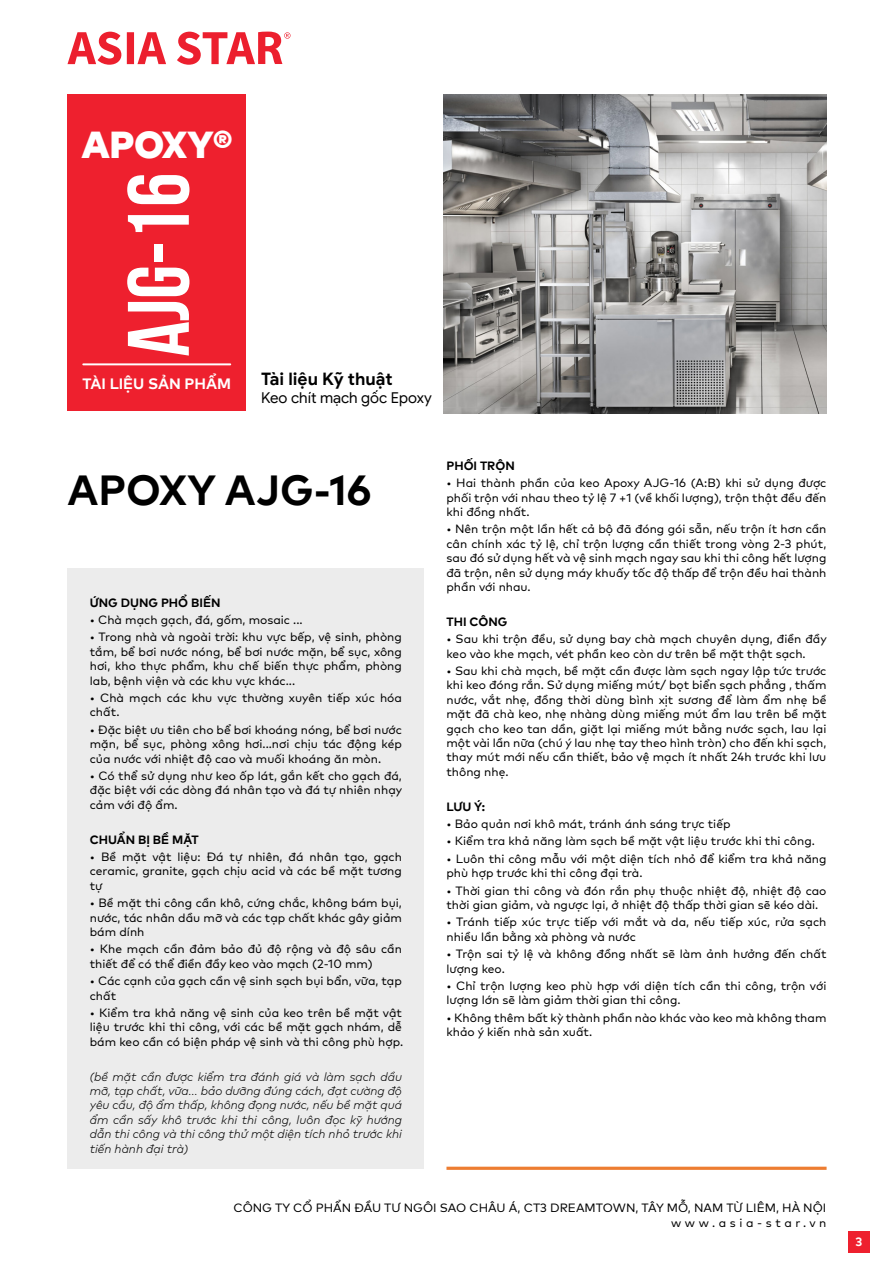
<style>
.page{position:relative;width:893px;height:1263px;background:#fff}
.page>*{position:absolute;margin:0;border:0;box-sizing:border-box;transform-origin:0 0}
.t1{font:87px "UTM Bebas";color:#fff}
.t2{font:42px "UAS Bold";color:#000}
.t3{font:37.5px "UAS Black";color:#fff}
.t4{font:700 17.25px "Google Sans";color:#000}
.t5{font:15px "Google Sans";color:#000}
.t6{font:15px "UAS Bold";color:#fff}
.t7{font:12px/14.4px "UAS Book";color:#000}
.t8{font:italic 12px/14.4px "UAS Light";color:#000;text-align:justify}
.t9{font:12px "UAS Bold";color:#000}
.t10{font:12px "UAS Bold";color:#fff}
</style>
<div class="page">
<div style="left:848px;top:1231px;width:22px;height:22px;background:#ee202e"></div>
<svg style="left:67px;top:32px;width:223px;height:33px"></svg>
<img style="left:444px;top:94px;width:383px;height:319px">
<div style="left:68px;top:94px;width:178px;height:317px;background:#ee202e"></div>
<hr style="left:82px;top:363px;width:149px;height:2px;background:#fff">
<div style="left:68px;top:568px;width:356px;height:601px;background:#ececec"></div>
<hr style="left:446px;top:1167px;width:381px;height:3px;background:#ed7d31">
<h3 class="t3" style="left:81px;top:115px;width:152px">APOXY®</h3>
<h1 class="t1" style="left:96px;top:357px;width:186px;rotate:-90deg">AJG-16</h1>
<p class="t6" style="left:82px;top:372px;width:150px">TÀI LIỆU SẢN PHẨM</p>
<h3 class="t4" style="left:261px;top:368px;width:133px">Tài liệu Kỹ thuật</h3>
<p class="t5" style="left:261px;top:388px;width:172px">Keo chít mạch gốc Epoxy</p>
<h2 class="t2" style="left:68px;top:458px;width:306px">APOXY AJG-16</h2>
<p class="t9" style="left:90px;top:593px;width:132px">ỨNG DỤNG PHỔ BIẾN</p>
<p class="t7" style="left:90px;top:611px;width:214px">• Chà mạch gạch, đá, gốm, mosaic ...</p>
<p class="t7" style="left:90px;top:629px;width:314px;text-align:justify">• Trong nhà và ngoài trời: khu vực bếp, vệ sinh, phòng tắm, bể bơi nước nóng, bể bơi nước mặn, bể sục, xông hơi, kho thực phẩm, khu chế biến thực phẩm, phòng lab, bệnh viện và các khu vực khác...</p>
<p class="t7" style="left:90px;top:689px;width:314px">• Chà mạch các khu vực thường xuyên tiếp xúc hóa chất.</p>
<p class="t7" style="left:90px;top:721px;width:314px;text-align:justify">• Đặc biệt ưu tiên cho bể bơi khoáng nóng, bể bơi nước mặn, bể sục, phòng xông hơi...nơi chịu tác động kép của nước với nhiệt độ cao và muối khoáng ăn mòn.</p>
<p class="t7" style="left:90px;top:767px;width:314px;text-align:justify">• Có thể sử dụng như keo ốp lát, gắn kết cho gạch đá, đặc biệt với các dòng đá nhân tạo và đá tự nhiên nhạy cảm với độ ẩm.</p>
<p class="t9" style="left:90px;top:830px;width:110px">CHUẨN BỊ BỀ MẶT</p>
<p class="t7" style="left:90px;top:848px;width:314px;text-align:justify">• Bề mặt vật liệu: Đá tự nhiên, đá nhân tạo, gạch ceramic, granite, gạch chịu acid và các bề mặt tương tự</p>
<p class="t7" style="left:90px;top:895px;width:314px;text-align:justify">• Bề mặt thi công cần khô, cứng chắc, không bám bụi, nước, tác nhân dầu mỡ và các tạp chất khác gây giảm bám dính</p>
<p class="t7" style="left:90px;top:941px;width:314px">• Khe mạch cần đảm bảo đủ độ rộng và độ sâu cần thiết để có thể điền đầy keo vào mạch (2-10 mm)</p>
<p class="t7" style="left:90px;top:973px;width:314px">• Các cạnh của gạch cần vệ sinh sạch bụi bẩn, vữa, tạp chất</p>
<p class="t7" style="left:90px;top:1004px;width:315px;text-align:justify">• Kiểm tra khả năng vệ sinh của keo trên bề mặt vật liệu trước khi thi công, với các bề mặt gạch nhám, dễ bám keo cần có biện pháp vệ sinh và thi công phù hợp.</p>
<p class="t8" style="left:90px;top:1068px;width:314px">(bề mặt cần được kiểm tra đánh giá và làm sạch dầu mỡ, tạp chất, vữa... bảo dưỡng đúng cách, đạt cường độ yêu cầu, độ ẩm thấp, không đọng nước, nếu bề mặt quá ẩm cần sấy khô trước khi thi công, luôn đọc kỹ hướng dẫn thi công và thi công thử một diện tích nhỏ trước khi tiến hành đại trà)</p>
<p class="t9" style="left:446px;top:456px;width:70px">PHỐI TRỘN</p>
<p class="t7" style="left:446px;top:475px;width:381px;text-align:justify">• Hai thành phần của keo Apoxy AJG-16 (A:B) khi sử dụng được phối trộn với nhau theo tỷ lệ 7 +1 (về khối lượng), trộn thật đều đến khi đồng nhất.</p>
<p class="t7" style="left:446px;top:521px;width:381px;text-align:justify">• Nên trộn một lần hết cả bộ đã đóng gói sẵn, nếu trộn ít hơn cần cân chính xác tỷ lệ, chỉ trộn lượng cần thiết trong vòng 2-3 phút, sau đó sử dụng hết và vệ sinh mạch ngay sau khi thi công hết lượng đã trộn, nên sử dụng máy khuấy tốc độ thấp để trộn đều hai thành phần với nhau.</p>
<p class="t9" style="left:446px;top:612px;width:62px">THI CÔNG</p>
<p class="t7" style="left:446px;top:631px;width:382px">• Sau khi trộn đều, sử dụng bay chà mạch chuyên dụng, điền đầy keo vào khe mạch, vét phần keo còn dư trên bề mặt thật sạch.</p>
<p class="t7" style="left:446px;top:663px;width:381px;text-align:justify">• Sau khi chà mạch, bề mặt cần được làm sạch ngay lập tức trước khi keo đóng rắn. Sử dụng miếng mút/ bọt biển sạch phẳng , thấm nước, vắt nhẹ, đồng thời dùng bình xịt sương để làm ẩm nhẹ bề mặt đã chà keo, nhẹ nhàng dùng miếng mút ẩm lau trên bề mặt gạch cho keo tan dần, giặt lại miếng mút bằng nước sạch, lau lại một vài lần nữa (chú ý lau nhẹ tay theo hình tròn) cho đến khi sạch, thay mút mới nếu cần thiết, bảo vệ mạch ít nhất 24h trước khi lưu thông nhẹ.</p>
<p class="t9" style="left:446px;top:797px;width:40px">LƯU Ý:</p>
<p class="t7" style="left:446px;top:816px;width:286px">• Bảo quản nơi khô mát, tránh ánh sáng trực tiếp</p>
<p class="t7" style="left:446px;top:833px;width:370px">• Kiểm tra khả năng làm sạch bề mặt vật liệu trước khi thi công.</p>
<p class="t7" style="left:446px;top:850px;width:381px">• Luôn thi công mẫu với một diện tích nhỏ để kiểm tra khả năng phù hợp trước khi thi công đại trà.</p>
<p class="t7" style="left:446px;top:882px;width:381px">• Thời gian thi công và đón rắn phụ thuộc nhiệt độ, nhiệt độ cao thời gian giảm, và ngược lại, ở nhiệt độ thấp thời gian sẽ kéo dài.</p>
<p class="t7" style="left:446px;top:914px;width:381px">• Tránh tiếp xúc trực tiếp với mắt và da, nếu tiếp xúc, rửa sạch nhiều lần bằng xà phòng và nước</p>
<p class="t7" style="left:446px;top:946px;width:381px">• Trộn sai tỷ lệ và không đồng nhất sẽ làm ảnh hưởng đến chất lượng keo.</p>
<p class="t7" style="left:446px;top:978px;width:381px">• Chỉ trộn lượng keo phù hợp với diện tích cần thi công, trộn với lượng lớn sẽ làm giảm thời gian thi công.</p>
<p class="t7" style="left:446px;top:1009px;width:381px">• Không thêm bất kỳ thành phần nào khác vào keo mà không tham khảo ý kiến nhà sản xuất.</p>
<p class="t7" style="left:234px;top:1200px;width:594px;text-align:right">CÔNG TY CỔ PHẨN ĐẦU TƯ NGÔI SAO CHÂU Á, CT3 DREAMTOWN, TÂY MỖ, NAM TỪ LIÊM, HÀ NỘI www.asia-star.vn</p>
<p class="t10" style="left:855px;top:1232px;width:8px">3</p>
</div>
